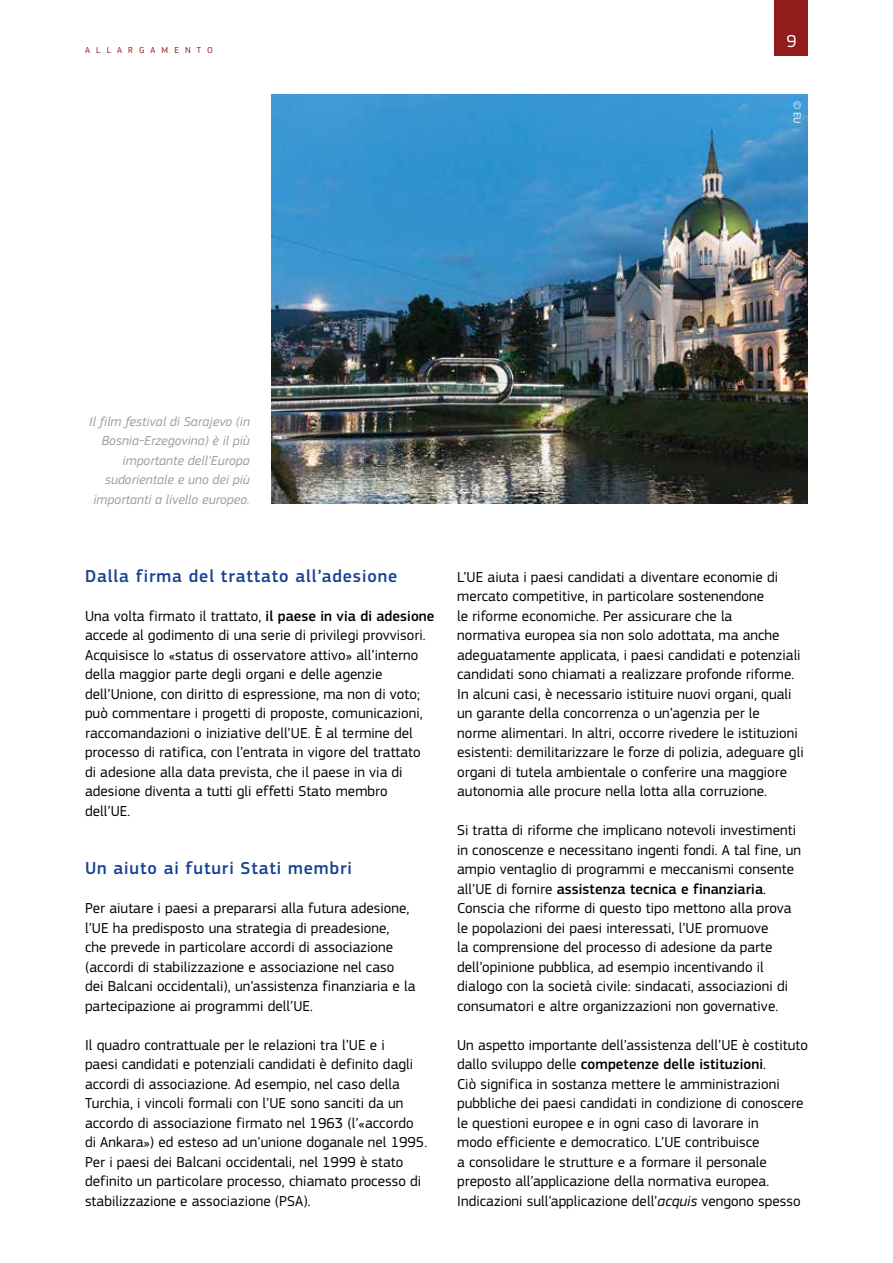
<style>
.page{position:relative;width:893px;height:1263px;background:#fff}
.page>*{position:absolute;margin:0;border:0;box-sizing:border-box;transform-origin:0 0}
.Heading03{font:500 18px "EC Square Sans Pro";letter-spacing:.05em;color:#164194}
.t1{font:18px "EC Square Sans Pro";color:#fff}
.BodyText{font:15px/19.5px "EC Square Sans Pro";letter-spacing:.005em;color:#000}
.legende_L{font:italic 13.5px/19.5px "EC Square Sans Pro";letter-spacing:.005em;color:#9d9d9c;text-align:right}
.copyright_copy{font:10.5px "EC Square Sans Pro";color:#fff}
.t2{font:9px "EC Square Sans Pro";letter-spacing:.68em;color:#901c1c}
.s1{font-weight:500}
.s2{font-style:italic}
</style>
<div class="page">
<div style="left:775px;top:0;width:33px;height:55px;background:#901c1c"></div>
<img style="left:271px;top:94px;width:537px;height:410px">
<p class="t2" style="left:85px;top:45px;width:129px">ALLARGAMENTO</p>
<p class="t1" style="left:786px;top:30px;width:12px">9</p>
<p class="copyright_copy" style="left:803px;top:101px;width:25px;rotate:90deg">© EU</p>
<p class="legende_L" style="left:89px;top:412px;width:162px">Il film festival di Sarajevo (in<br>Bosnia-Erzegovina) è il più importante dell’Europa sudorientale e uno dei più importanti a livello europeo.</p>
<p class="Heading03" style="left:85px;top:565px;width:314px">Dalla firma del trattato all’adesione</p>
<p class="BodyText" style="left:85px;top:606px;width:351px">Una volta firmato il trattato, <span class="s1">il paese in via di adesione </span>accede al godimento di una serie di privilegi provvisori.<br>Acquisisce lo «status di osservatore attivo» all’interno della maggior parte degli organi e delle agenzie dell’Unione, con diritto di espressione, ma non di voto; può commentare i progetti di proposte, comunicazioni, raccomandazioni o iniziative dell’UE. È al termine del processo di ratifica, con l’entrata in vigore del trattato di adesione alla data prevista, che il paese in via di adesione diventa a tutti gli effetti Stato membro dell’UE.</p>
<p class="Heading03" style="left:85px;top:858px;width:268px">Un aiuto ai futuri Stati membri</p>
<p class="BodyText" style="left:85px;top:899px;width:332px">Per aiutare i paesi a prepararsi alla futura adesione, l’UE ha predisposto una strategia di preadesione,<br>che prevede in particolare accordi di associazione (accordi di stabilizzazione e associazione nel caso dei Balcani occidentali), un’assistenza finanziaria e la partecipazione ai programmi dell’UE.</p>
<p class="BodyText" style="left:85px;top:1035px;width:344px">Il quadro contrattuale per le relazioni tra l’UE e i<br>paesi candidati e potenziali candidati è definito dagli accordi di associazione. Ad esempio, nel caso della Turchia, i vincoli formali con l’UE sono sanciti da un accordo di associazione firmato nel 1963 (l’«accordo di Ankara») ed esteso ad un’unione doganale nel 1995.<br>Per i paesi dei Balcani occidentali, nel 1999 è stato definito un particolare processo, chiamato processo di stabilizzazione e associazione (PSA).</p>
<p class="BodyText" style="left:457px;top:567px;width:348px">L’UE aiuta i paesi candidati a diventare economie di mercato competitive, in particolare sostenendone<br>le riforme economiche. Per assicurare che la<br>normativa europea sia non solo adottata, ma anche adeguatamente applicata, i paesi candidati e potenziali candidati sono chiamati a realizzare profonde riforme.<br>In alcuni casi, è necessario istituire nuovi organi, quali un garante della concorrenza o un’agenzia per le<br>norme alimentari. In altri, occorre rivedere le istituzioni esistenti: demilitarizzare le forze di polizia, adeguare gli organi di tutela ambientale o conferire una maggiore autonomia alle procure nella lotta alla corruzione.</p>
<p class="BodyText" style="left:457px;top:821px;width:345px">Si tratta di riforme che implicano notevoli investimenti in conoscenze e necessitano ingenti fondi. A tal fine, un ampio ventaglio di programmi e meccanismi consente all’UE di fornire <span class="s1">assistenza tecnica e finanziaria</span>.<br>Conscia che riforme di questo tipo mettono alla prova le popolazioni dei paesi interessati, l’UE promuove<br>la comprensione del processo di adesione da parte dell’opinione pubblica, ad esempio incentivando il dialogo con la società civile: sindacati, associazioni di consumatori e altre organizzazioni non governative.</p>
<p class="BodyText" style="left:457px;top:1035px;width:352px">Un aspetto importante dell’assistenza dell’UE è costituto dallo sviluppo delle <span class="s1">competenze delle istituzioni</span>.<br>Ciò significa in sostanza mettere le amministrazioni pubbliche dei paesi candidati in condizione di conoscere le questioni europee e in ogni caso di lavorare in<br>modo efficiente e democratico. L’UE contribuisce<br>a consolidare le strutture e a formare il personale preposto all’applicazione della normativa europea.<br>Indicazioni sull’applicazione dell’<span class="s2">acquis</span> vengono spesso</p>
</div>
